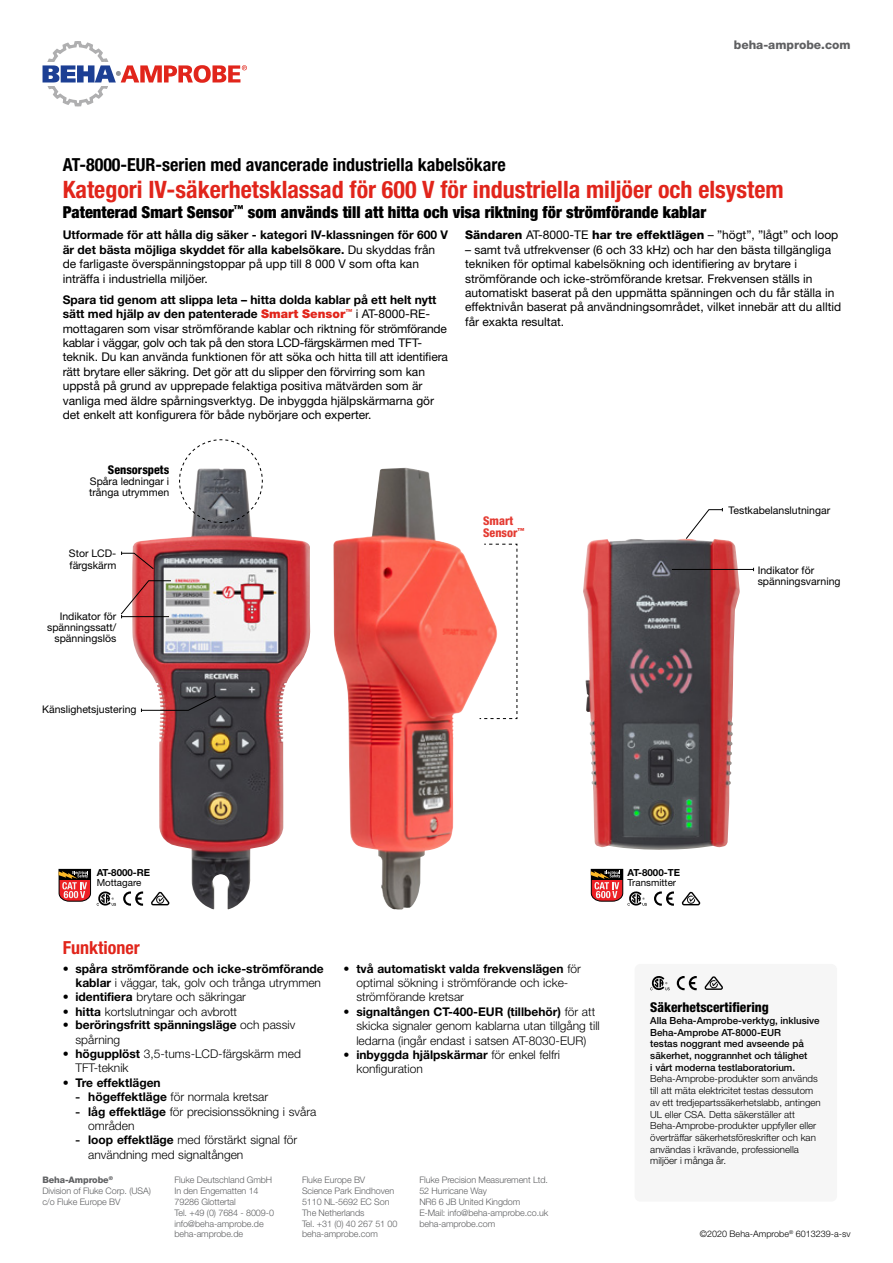
<style>
.page{position:relative;width:893px;height:1263px;background:#fff}
.page>*{position:absolute;margin:0;border:0;box-sizing:border-box;transform-origin:0 0}
.t1{font:700 condensed 24px "Helvetica Neue LT Pro";color:#e1251b}
.t2{font:700 condensed 18px "Helvetica Neue LT Pro";color:#000}
.t3{font:700 condensed 18px "Helvetica Neue LT Pro";color:#e1251b}
.t4{font:900 condensed 16.5px "Helvetica Neue LT Pro";color:#000}
.t5{font:800 condensed 13.5px "Helvetica Neue LT Pro";color:#000}
.t6{font:12px/14.4px "Helvetica Neue LT Pro";color:#000}
.t7{font:300 12px/14.4px "Helvetica Neue LT Pro";color:#000}
.t8{font:700 12px/14.4px "Helvetica Neue LT Pro";color:#000}
.t9{font:800 12px "Helvetica Neue LT Pro";color:#5f6062}
.t10{font:800 condensed 12px/12px "Helvetica Neue LT Pro";color:#e43b32}
.t11{font:800 condensed 12px "Helvetica Neue LT Pro";color:#000}
.t12{font:10.5px/11.2px "Helvetica Neue LT Pro";color:#000}
.t13{font:300 9.75px/11.7px "Helvetica Neue LT Pro";color:#000}
.t14{font:500 9.75px/11.7px "Helvetica Neue LT Pro";color:#000}
.t15{font:700 9.75px "Helvetica Neue LT Pro";color:#000}
.t16{font:9.75px "Helvetica Neue LT Pro";color:#000}
.t17{font:300 9px/10.8px "Helvetica Neue LT Pro";letter-spacing:-.01em;color:#5f6062}
.t18{font:300 9px "Helvetica Neue LT Pro";color:#000}
.s1{font-weight:400}
.s2{font-weight:700}
.s3{font-weight:900;color:#e1251b}
.s4{font-weight:800}
.s5{font-weight:300}
.s6{font-family:"Rockwell";font-weight:400}
</style>
<div class="page">
<img style="left:333px;top:468px;width:167px;height:441px">
<img style="left:132px;top:523px;width:179px;height:386px">
<img style="left:583px;top:539px;width:157px;height:311px">
<svg style="left:43px;top:41px;width:204px;height:66px"></svg>
<svg style="left:479px;top:543px;width:39px;height:176px"></svg>
<svg style="left:121px;top:551px;width:33px;height:19px"></svg>
<svg style="left:121px;top:580px;width:51px;height:38px"></svg>
<svg style="left:685px;top:508px;width:38px;height:32px"></svg>
<hr style="left:672px;top:569px;width:81px;height:1px;background:#000">
<svg style="left:123px;top:891px;width:20px;height:15px"></svg>
<svg style="left:151px;top:891px;width:18px;height:14px"></svg>
<svg style="left:97px;top:891px;width:19px;height:15px"></svg>
<svg style="left:59px;top:869px;width:32px;height:33px"></svg>
<div style="left:635px;top:964px;width:202px;height:238px;background:#f6f6f6;border-radius:6px"></div>
<svg style="left:677px;top:976px;width:20px;height:14px"></svg>
<svg style="left:704px;top:976px;width:19px;height:14px"></svg>
<svg style="left:650px;top:976px;width:20px;height:14px"></svg>
<svg style="left:654px;top:891px;width:20px;height:15px"></svg>
<svg style="left:682px;top:891px;width:18px;height:14px"></svg>
<svg style="left:591px;top:869px;width:56px;height:37px"></svg>
<svg style="left:141px;top:695px;width:76px;height:17px"></svg>
<svg style="left:179px;top:439px;width:84px;height:84px"></svg>
<p class="t9" style="left:734px;top:38px;width:118px">beha-amprobe.com</p>
<h2 class="t2" style="left:63px;top:154px;width:444px">AT-8000-EUR-serien med avancerade industriella kabelsökare</h2>
<h1 class="t1" style="left:63px;top:175px;width:722px">Kategori IV-säkerhetsklassad för 600 V för industriella miljöer och elsystem</h1>
<h3 class="t4" style="left:63px;top:202px;width:645px">Patenterad Smart Sensor<sup>™</sup> som används till att hitta och visa riktning för strömförande kablar</h3>
<p class="t8" style="left:63px;top:228px;width:387px">Utformade för att hålla dig säker - kategori IV-klassningen för 600 V är det bästa möjliga skyddet för alla kabelsökare. <span class="s1">Du skyddas från de farligaste överspänningstoppar på upp till 8 000 V som ofta kan inträffa i industriella miljöer.</span></p>
<p class="t6" style="left:63px;top:292px;width:387px"><span class="s2">Spara tid genom att slippa leta – hitta dolda kablar på ett helt nytt sätt med hjälp av den patenterade</span> <span class="s3">Smart Sensor</span><sup>™</sup> i AT-8000-RE&shy;mottagaren som visar strömförande kablar och riktning för strömförande kablar i väggar, golv och tak på den stora LCD-färgskärmen med TFT&shy;teknik. Du kan använda funktionen för att söka och hitta till att identifiera rätt brytare eller säkring. Det gör att du slipper den förvirring som kan uppstå på grund av upprepade felaktiga positiva mätvärden som är vanliga med äldre spårningsverktyg. De inbyggda hjälpskärmarna gör det enkelt att konfigurera för både nybörjare och experter.</p>
<p class="t6" style="left:465px;top:228px;width:375px"><span class="s4">Sändaren</span> AT-8000-TE <span class="s4">har tre effektlägen</span> – ”högt”, ”lågt” och loop</p>
<p class="t6" style="left:465px;top:242px;width:378px">– samt två utfrekvenser (6 och 33 kHz) och har den bästa tillgängliga tekniken för optimal kabelsökning och identifiering av brytare i strömförande och icke-strömförande kretsar. Frekvensen ställs in automatiskt baserat på den uppmätta spänningen och du får ställa in effektnivån baserat på användningsområdet, vilket innebär att du alltid får exakta resultat.</p>
<p class="t11" style="left:108px;top:462px;width:63px">Sensorspets</p>
<p class="t12" style="left:89px;top:476px;width:82px">Spåra ledningar i trånga utrymmen</p>
<p class="t12" style="left:69px;top:548px;width:49px">Stor LCD&shy;färgskärm</p>
<p class="t12" style="left:47px;top:610px;width:71px;text-align:right">Indikator för spänningssatt/ spänningslös</p>
<p class="t12" style="left:42px;top:703px;width:96px">Känslighetsjustering</p>
<p class="t10" style="left:483px;top:515px;width:43px">Smart<br>Sensor<sup>™</sup></p>
<p class="t12" style="left:729px;top:504px;width:103px">Testkabelanslutningar</p>
<p class="t12" style="left:758px;top:564px;width:84px">Indikator för spänningsvarning</p>
<p class="t15" style="left:97px;top:866px;width:55px">AT-8000-RE</p>
<p class="t16" style="left:97px;top:877px;width:46px">Mottagare</p>
<h2 class="t3" style="left:63px;top:937px;width:78px">Funktioner</h2>
<p class="t8" style="left:63px;top:961px;width:263px;text-align:right">• spåra strömförande och icke-strömförande kablar <span class="s5">i väggar, tak, golv och trånga utrymmen</span></p>
<p class="t7" style="left:63px;top:989px;width:185px"><span class="s2">• identifiera</span> brytare och säkringar</p>
<p class="t7" style="left:63px;top:1004px;width:176px"><span class="s2">• hitta</span> kortslutningar och avbrott</p>
<p class="t8" style="left:75px;top:1017px;width:221px;text-indent:-13px">• beröringsfritt spänningsläge <span class="s5">och passiv spårning</span></p>
<p class="t7" style="left:75px;top:1046px;width:227px;text-indent:-13px"><span class="s2">• högupplöst</span> 3,5-tums-LCD-färgskärm med<br>TFT-teknik</p>
<p class="t8" style="left:63px;top:1075px;width:99px">• Tre effektlägen</p>
<p class="t7" style="left:75px;top:1089px;width:194px"><span class="s6">-</span> <span class="s2">högeffektläge</span> för normala kretsar</p>
<p class="t7" style="left:88px;top:1104px;width:230px;text-indent:-13px"><span class="s6">-</span> <span class="s2">låg effektläge</span> för precisionssökning i svåra områden</p>
<p class="t7" style="left:88px;top:1133px;width:210px;text-indent:-13px"><span class="s6">-</span> <span class="s2">loop effektläge</span> med förstärkt signal för användning med signaltången</p>
<p class="t7" style="left:356px;top:961px;width:226px;text-indent:-13px"><span class="s2">• två automatiskt valda frekvenslägen</span> för optimal sökning i strömförande och icke&shy;strömförande kretsar</p>
<p class="t7" style="left:356px;top:1004px;width:245px;text-indent:-13px"><span class="s2">• signaltången CT-400-EUR (tillbehör)</span> för att skicka signaler genom kablarna utan tillgång till ledarna (ingår endast i satsen AT-8030-EUR)</p>
<p class="t7" style="left:356px;top:1047px;width:205px;text-indent:-13px"><span class="s2">• inbyggda hjälpskärmar</span> för enkel felfri konfiguration</p>
<p class="t17" style="left:42px;top:1175px;width:110px"><span class="s4">Beha-Amprobe</span><sup>®<br></sup>Division of Fluke Corp. (USA) c/o Fluke Europe BV</p>
<p class="t17" style="left:174px;top:1175px;width:101px">Fluke Deutschland GmbH<br>In den Engematten 14<br>79286 Glottertal<br>Tel. +49 (0) 7684 - 8009-0 info@beha-amprobe.de beha-amprobe.de</p>
<p class="t17" style="left:419px;top:1175px;width:131px">Fluke Precision Measurement Ltd.<br>52 Hurricane Way<br>NR6 6 JB United Kingdom<br>E-Mail: info@beha-amprobe.co.uk beha-amprobe.com</p>
<p class="t17" style="left:302px;top:1175px;width:97px">Fluke Europe BV<br>Science Park Eindhoven<br>5110 NL-5692 EC Son<br>The Netherlands<br>Tel. +31 (0) 40 267 51 00 beha-amprobe.com</p>
<p class="t15" style="left:627px;top:866px;width:54px">AT-8000-TE</p>
<p class="t16" style="left:627px;top:877px;width:50px">Transmitter</p>
<p class="t5" style="left:650px;top:999px;width:120px">Säkerhetscertifiering</p>
<p class="t14" style="left:650px;top:1014px;width:171px">Alla Beha-Amprobe-verktyg, inklusive Beha-Amprobe AT-8000-EUR<br>testas noggrant med avseende på säkerhet, noggrannhet och tålighet<br>i vårt moderna testlaboratorium.</p>
<p class="t13" style="left:650px;top:1073px;width:172px">Beha-Amprobe-produkter som används till att mäta elektricitet testas dessutom av ett tredjepartssäkerhetslabb, antingen UL eller CSA. Detta säkerställer att Beha-Amprobe-produkter uppfyller eller överträffar säkerhetsföreskrifter och kan användas i krävande, professionella miljöer i många år.</p>
<p class="t18" style="left:700px;top:1228px;width:152px">©2020 Beha-Amprobe<sup>®</sup> 6013239-a-sv</p>
</div>
